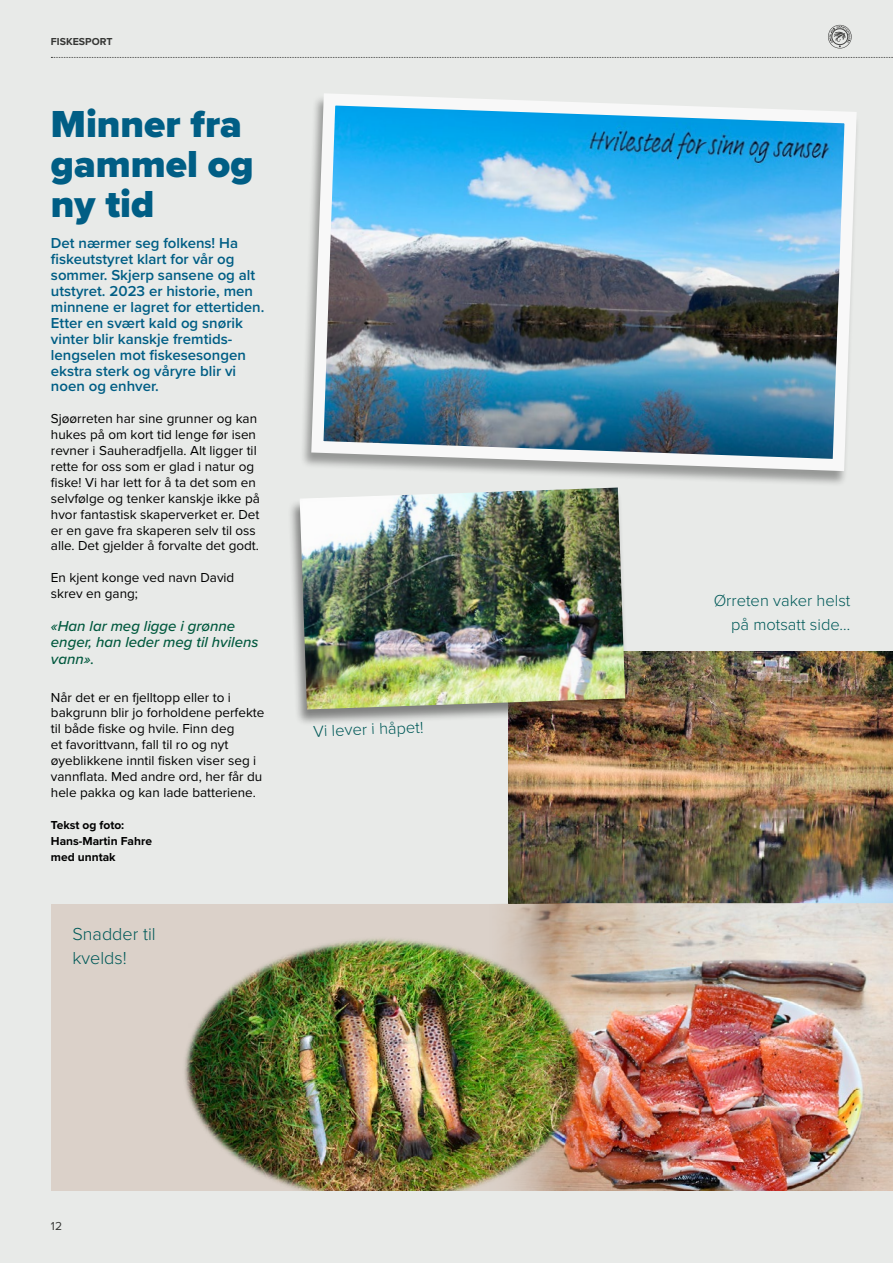
<style>
.page{position:relative;width:893px;height:1263px;background:#e8eae8}
.page>*{position:absolute;margin:0;border:0;box-sizing:border-box;transform-origin:0 0}
.t1{font:900 39px/39.8px "Proxima Nova";color:#005e85}
.t2{font:300 18px/23.9px "Proxima Nova";color:#005958}
.t3{font:300 16.5px/23.9px "Proxima Nova";color:#005958;text-align:right}
.t4{font:600 15px/15.9px "Proxima Nova";color:#005e85}
.t5{font:italic 500 15px/16.5px "Proxima Nova";color:#00583d}
.t6{font:13.5px/15.9px "Proxima Nova";color:#000}
.t7{font:700 12px/15.9px "Proxima Nova";color:#000}
.t8{font:12px "Proxima Nova";color:#3c3c3b}
.t9{font:700 10.5px "Proxima Nova";color:#3c3c3b}
</style>
<div class="page">
<div style="left:52px;top:904px;width:841px;height:287px;background:#dbd1c9"></div>
<img style="left:508px;top:652px;width:385px;height:252px">
<div style="left:300px;top:95px;width:560px;height:392px;background:#000;opacity:.35"></div>
<img style="left:305px;top:94px;width:555px;height:383px">
<img style="left:505px;top:904px;width:388px;height:287px">
<img style="left:184px;top:936px;width:401px;height:255px">
<div style="left:288px;top:488px;width:341px;height:238px;background:#000;opacity:.45"></div>
<img style="left:300px;top:487px;width:325px;height:222px">
<p class="t9" style="left:51px;top:34px;width:63px">FISKESPORT</p>
<h1 class="t1" style="left:51px;top:104px;width:204px">Minner fra gammel og ny tid</h1>
<p class="t4" style="left:51px;top:235px;width:215px">Det nærmer seg folkens! Ha fiskeutstyret klart for vår og sommer. Skjerp sansene og alt utstyret. 2023 er historie, men minnene er lagret for ettertiden.<br>Etter en svært kald og snørik vinter blir kanskje fremtids&shy;lengselen mot fiskesesongen ekstra sterk og våryre blir vi noen og enhver.</p>
<p class="t6" style="left:51px;top:411px;width:210px">Sjøørreten har sine grunner og kan hukes på om kort tid lenge før isen revner i Sauheradfjella. Alt ligger til rette for oss som er glad i natur og fiske! Vi har lett for å ta det som en selvfølge og tenker kanskje ikke på hvor fantastisk skaperverket er. Det er en gave fra skaperen selv til oss alle. Det gjelder å forvalte det godt.</p>
<p class="t6" style="left:51px;top:570px;width:185px">En kjent konge ved navn David skrev en gang;</p>
<p class="t5" style="left:51px;top:617px;width:209px">«Han lar meg ligge i grønne enger, han leder meg til hvilens vann».</p>
<p class="t6" style="left:51px;top:689px;width:215px">Når det er en fjelltopp eller to i bakgrunn blir jo forholdene perfekte til både fiske og hvile. Finn deg<br>et favorittvann, fall til ro og nyt øyeblikkene inntil fisken viser seg i vannflata. Med andre ord, her får du hele pakka og kan lade batteriene.</p>
<p class="t7" style="left:51px;top:816px;width:103px">Tekst og foto:<br>Hans-Martin Fahre med unntak</p>
<h2 class="t2" style="left:72px;top:921px;width:85px">Snadder til kvelds!</h2>
<p class="t3" style="left:313px;top:718px;width:112px;rotate:-2deg">Vi lever i håpet!</p>
<p class="t8" style="left:51px;top:1219px;width:13px">12</p>
<p class="t3" style="left:714px;top:588px;width:138px">Ørreten vaker helst på motsatt side…</p>
</div>
